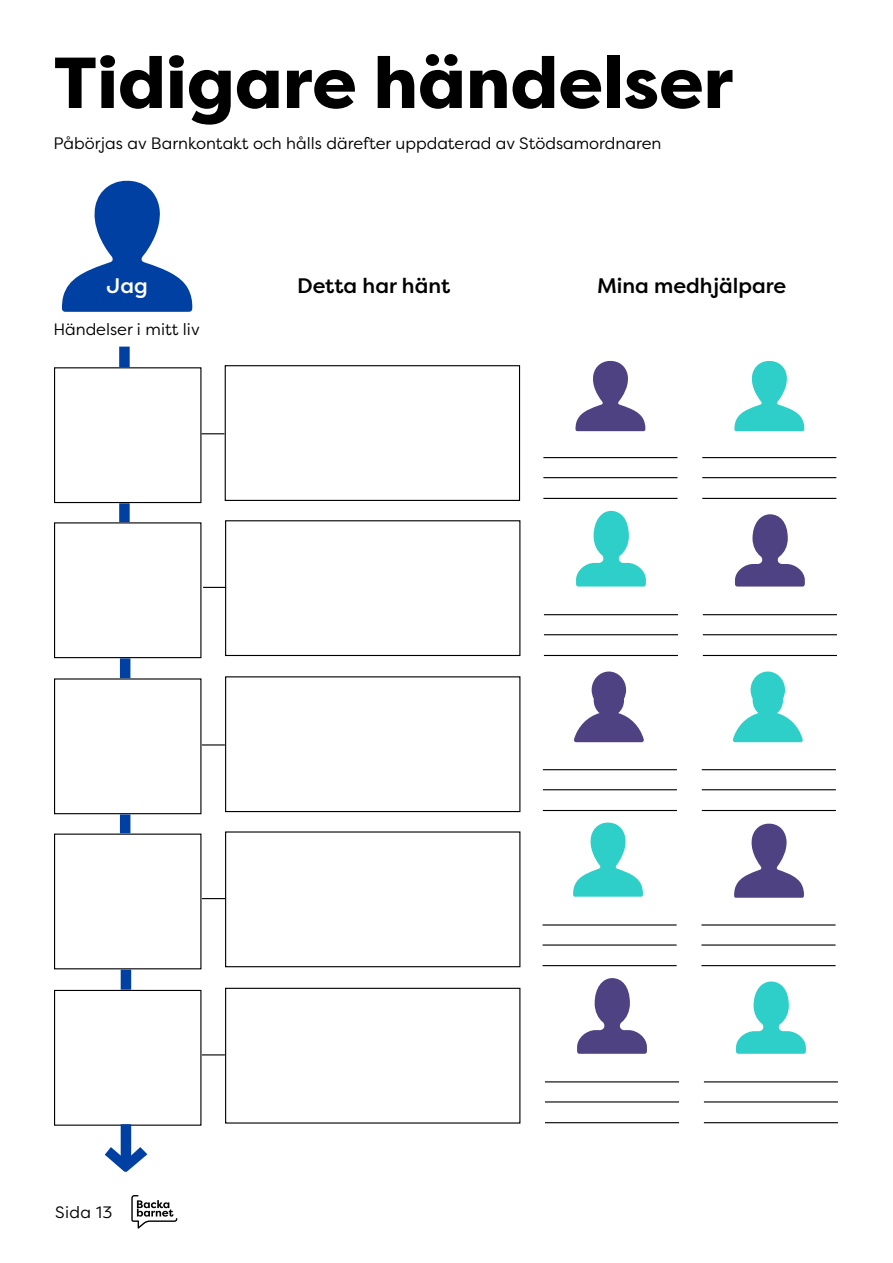
<style>
.page{position:relative;width:893px;height:1263px;background:#fff}
.page>*{position:absolute;margin:0;border:0;box-sizing:border-box;transform-origin:0 0}
.t1{font:800 72px "Filson Pro";color:#000}
.t2{font:500 21px "Filson Pro";color:#000}
.t3{font:500 21px "Filson Pro";color:#fff}
.t4{font:16.5px "Filson Pro";color:#000}
</style>
<div class="page">
<svg style="left:574px;top:671px;width:70px;height:71px"></svg>
<svg style="left:576px;top:511px;width:70px;height:75px"></svg>
<hr style="left:543px;top:457px;width:134px;height:1px;background:#000">
<svg style="left:575px;top:361px;width:70px;height:70px"></svg>
<hr style="left:543px;top:477px;width:134px;height:1px;background:#000">
<hr style="left:543px;top:498px;width:134px;height:1px;background:#000">
<hr style="left:544px;top:614px;width:134px;height:1px;background:#000">
<hr style="left:544px;top:634px;width:134px;height:1px;background:#000">
<hr style="left:544px;top:655px;width:134px;height:1px;background:#000">
<hr style="left:543px;top:769px;width:134px;height:1px;background:#000">
<hr style="left:543px;top:789px;width:134px;height:1px;background:#000">
<hr style="left:543px;top:810px;width:134px;height:1px;background:#000">
<hr style="left:543px;top:924px;width:134px;height:1px;background:#000">
<svg style="left:573px;top:822px;width:70px;height:75px"></svg>
<hr style="left:543px;top:944px;width:134px;height:1px;background:#000">
<hr style="left:543px;top:965px;width:134px;height:1px;background:#000">
<div style="left:54px;top:367px;width:147px;height:136px;border:1px solid #000"></div>
<div style="left:54px;top:522px;width:147px;height:136px;border:1px solid #000"></div>
<div style="left:54px;top:678px;width:147px;height:136px;border:1px solid #000"></div>
<div style="left:54px;top:990px;width:147px;height:136px;border:1px solid #000"></div>
<div style="left:121px;top:969px;width:10px;height:21px;background:#0040a3"></div>
<div style="left:120px;top:814px;width:10px;height:19px;background:#0040a3"></div>
<div style="left:120px;top:658px;width:10px;height:20px;background:#0040a3"></div>
<div style="left:119px;top:503px;width:11px;height:19px;background:#0040a3"></div>
<div style="left:119px;top:347px;width:11px;height:20px;background:#0040a3"></div>
<div style="left:225px;top:365px;width:295px;height:136px;border:1px solid #000"></div>
<div style="left:225px;top:520px;width:295px;height:136px;border:1px solid #000"></div>
<div style="left:225px;top:676px;width:295px;height:136px;border:1px solid #000"></div>
<div style="left:225px;top:831px;width:295px;height:136px;border:1px solid #000"></div>
<div style="left:225px;top:988px;width:295px;height:135px;border:1px solid #000"></div>
<svg style="left:201px;top:433px;width:23px;height:1px"></svg>
<svg style="left:203px;top:587px;width:23px;height:1px"></svg>
<svg style="left:202px;top:744px;width:23px;height:1px"></svg>
<svg style="left:202px;top:898px;width:23px;height:1px"></svg>
<svg style="left:202px;top:1054px;width:23px;height:1px"></svg>
<svg style="left:732px;top:671px;width:71px;height:71px"></svg>
<svg style="left:735px;top:514px;width:70px;height:72px"></svg>
<hr style="left:702px;top:457px;width:134px;height:1px;background:#000">
<svg style="left:734px;top:361px;width:70px;height:70px"></svg>
<hr style="left:702px;top:477px;width:134px;height:1px;background:#000">
<hr style="left:702px;top:498px;width:134px;height:1px;background:#000">
<hr style="left:703px;top:614px;width:134px;height:1px;background:#000">
<hr style="left:703px;top:634px;width:134px;height:1px;background:#000">
<hr style="left:703px;top:655px;width:134px;height:1px;background:#000">
<hr style="left:702px;top:769px;width:134px;height:1px;background:#000">
<hr style="left:702px;top:789px;width:134px;height:1px;background:#000">
<hr style="left:702px;top:810px;width:134px;height:1px;background:#000">
<hr style="left:701px;top:924px;width:134px;height:1px;background:#000">
<svg style="left:734px;top:823px;width:70px;height:75px"></svg>
<hr style="left:701px;top:944px;width:134px;height:1px;background:#000">
<hr style="left:701px;top:965px;width:134px;height:1px;background:#000">
<svg style="left:577px;top:978px;width:70px;height:76px"></svg>
<hr style="left:545px;top:1081px;width:134px;height:1px;background:#000">
<hr style="left:545px;top:1101px;width:134px;height:1px;background:#000">
<hr style="left:545px;top:1122px;width:134px;height:1px;background:#000">
<svg style="left:736px;top:981px;width:70px;height:73px"></svg>
<hr style="left:704px;top:1081px;width:134px;height:1px;background:#000">
<hr style="left:704px;top:1101px;width:134px;height:1px;background:#000">
<hr style="left:704px;top:1122px;width:134px;height:1px;background:#000">
<svg style="left:105px;top:1147px;width:42px;height:25px"></svg>
<svg style="left:131px;top:1195px;width:46px;height:33px"></svg>
<svg style="left:62px;top:180px;width:130px;height:132px"></svg>
<div style="left:121px;top:1124px;width:10px;height:36px;background:#0040a3"></div>
<h1 class="t1" style="left:54px;top:38px;width:681px">Tidigare händelser</h1>
<p class="t4" style="left:54px;top:132px;width:609px">Påbörjas av Barnkontakt och hålls därefter uppdaterad av Stödsamordnaren</p>
<p class="t3" style="left:107px;top:271px;width:43px">Jag</p>
<p class="t2" style="left:297px;top:271px;width:155px">Detta har hänt</p>
<p class="t2" style="left:597px;top:271px;width:191px">Mina medhjälpare</p>
<p class="t4" style="left:53px;top:319px;width:148px">Händelser i mitt liv</p>
<p class="t4" style="left:55px;top:1201px;width:59px">Sida 13</p>
</div>
